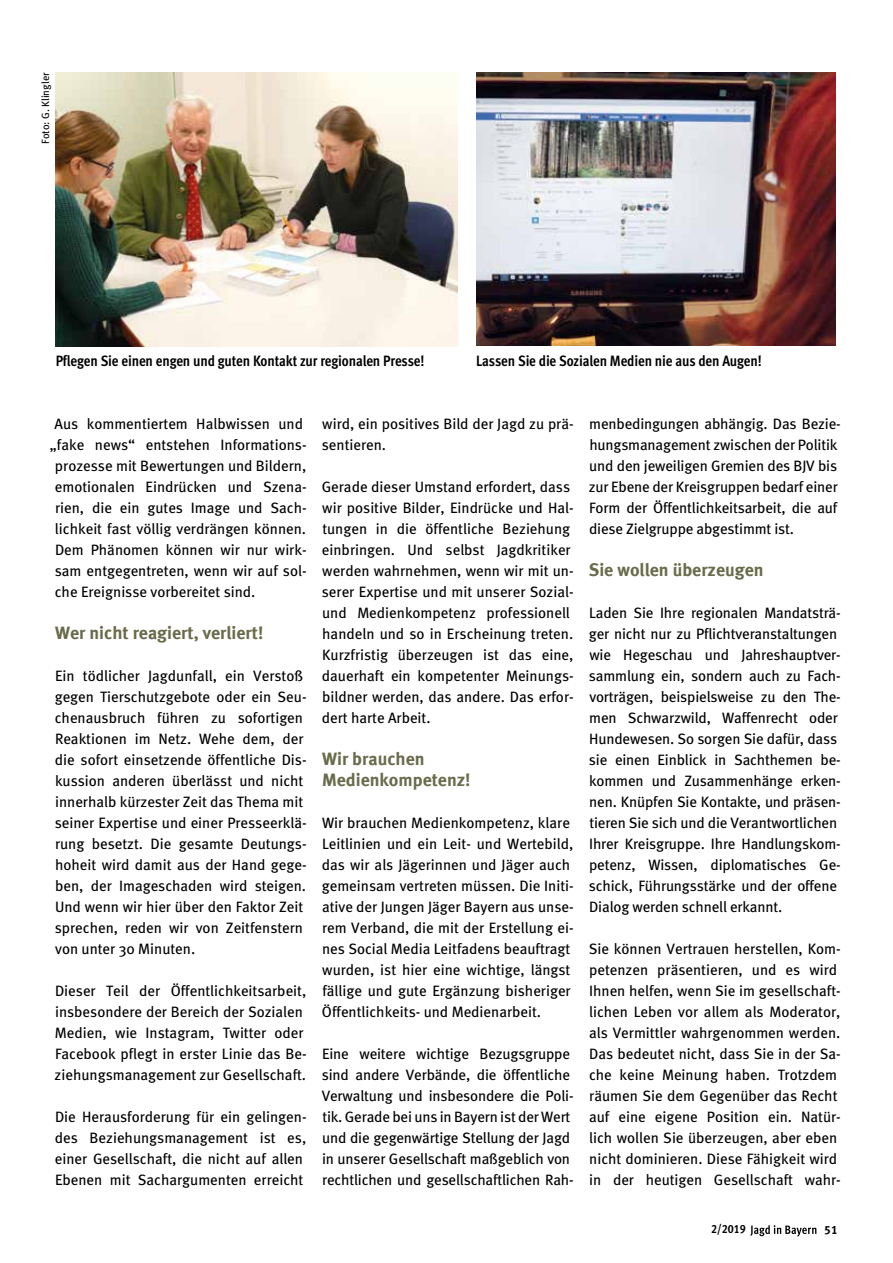
<style>
.page{position:relative;width:893px;height:1263px;background:#fff}
.page>*{position:absolute;margin:0;border:0;box-sizing:border-box;transform-origin:0 0}
.t1{font:18px/21px "Meta Bold LF";color:#6a6b4b}
.t2{font:15px/21px "Meta";color:#000}
.t3{font:700 15px "Meta Cond";letter-spacing:-.01em;color:#000}
.t4{font:12px "Meta Cond Bold LF";color:#000}
.t5{font:12px "Meta Bold LF";color:#000}
.t6{font:10.5px "Meta";letter-spacing:.005em;color:#000}
</style>
<div class="page">
<svg style="left:750px;top:1225px;width:66px;height:11px"></svg>
<img style="left:476px;top:72px;width:359px;height:273px">
<img style="left:55px;top:72px;width:403px;height:275px">
<p class="t6" style="left:39px;top:144px;width:73px;rotate:-90deg">Foto: G. Klingler</p>
<p class="t3" style="left:56px;top:352px;width:370px">Pflegen Sie einen engen und guten Kontakt zur regionalen Presse!</p>
<p class="t3" style="left:476px;top:352px;width:287px">Lassen Sie die Sozialen Medien nie aus den Augen!</p>
<p class="t2" style="left:55px;top:413px;width:250px">Aus kommentiertem Halbwissen und</p>
<p class="t2" style="left:50px;top:434px;width:258px">„fake news“ entstehen Informations-</p>
<p class="t2" style="left:55px;top:455px;width:253px">prozesse mit Bewertungen und Bildern,</p>
<p class="t2" style="left:55px;top:476px;width:253px">emotionalen Eindrücken und Szena-</p>
<p class="t2" style="left:55px;top:497px;width:253px">rien, die ein gutes Image und Sach-</p>
<p class="t2" style="left:55px;top:518px;width:253px">lichkeit fast völlig verdrängen können.</p>
<p class="t2" style="left:55px;top:539px;width:253px">Dem Phänomen können wir nur wirk-</p>
<p class="t2" style="left:55px;top:560px;width:253px">sam entgegentreten, wenn wir auf sol-</p>
<p class="t2" style="left:55px;top:581px;width:202px">che Ereignisse vorbereitet sind.</p>
<p class="t1" style="left:55px;top:622px;width:210px">Wer nicht reagiert, verliert!</p>
<p class="t2" style="left:55px;top:665px;width:253px">Ein tödlicher Jagdunfall, ein Verstoß gegen Tierschutzgebote oder ein Seu&shy;chenausbruch führen zu sofortigen Reaktionen im Netz. Wehe dem, der die sofort einsetzende öffentliche Dis&shy;kussion anderen überlässt und nicht innerhalb kürzester Zeit das Thema mit seiner Expertise und einer Presseerklä&shy;rung besetzt. Die gesamte Deutungs&shy;hoheit wird damit aus der Hand gege&shy;ben, der Imageschaden wird steigen.<br>Und wenn wir hier über den Faktor Zeit sprechen, reden wir von Zeitfenstern von unter 30 Minuten.</p>
<p class="t2" style="left:55px;top:980px;width:253px">Dieser Teil der Öffentlichkeitsarbeit, insbesondere der Bereich der Sozialen Medien, wie Instagram, Twitter oder Facebook pflegt in erster Linie das Be&shy;ziehungsmanagement zur Gesellschaft.</p>
<p class="t2" style="left:55px;top:1106px;width:253px">Die Herausforderung für ein gelingen&shy;des Beziehungsmanagement ist es, einer Gesellschaft, die nicht auf allen Ebenen mit Sachargumenten erreicht</p>
<p class="t2" style="left:322px;top:413px;width:253px">wird, ein positives Bild der Jagd zu prä&shy;sentieren.</p>
<p class="t2" style="left:322px;top:476px;width:253px">Gerade dieser Umstand erfordert, dass wir positive Bilder, Eindrücke und Hal&shy;tungen in die öffentliche Beziehung einbringen. Und selbst Jagdkritiker werden wahrnehmen, wenn wir mit un&shy;serer Expertise und mit unserer Sozial&shy;und Medienkompetenz professionell handeln und so in Erscheinung treten.<br>Kurzfristig überzeugen ist das eine, dauerhaft ein kompetenter Meinungs&shy;bildner werden, das andere. Das erfor&shy;dert harte Arbeit.</p>
<p class="t1" style="left:322px;top:748px;width:150px">Wir brauchen<br>Medienkompetenz!</p>
<p class="t2" style="left:322px;top:812px;width:253px">Wir brauchen Medienkompetenz, klare Leitlinien und ein Leit- und Wertebild, das wir als Jägerinnen und Jäger auch gemeinsam vertreten müssen. Die Initi&shy;ative der Jungen Jäger Bayern aus unse&shy;rem Verband, die mit der Erstellung ei&shy;nes Social Media Leitfadens beauftragt wurden, ist hier eine wichtige, längst fällige und gute Ergänzung bisheriger Öffentlichkeits- und Medienarbeit.</p>
<p class="t2" style="left:322px;top:1043px;width:253px">Eine weitere wichtige Bezugsgruppe sind andere Verbände, die öffentliche Verwaltung und insbesondere die Poli&shy;tik. Gerade bei uns in Bayern ist der Wert und die gegenwärtige Stellung der Jagd in unserer Gesellschaft maßgeblich von rechtlichen und gesellschaftlichen Rah-</p>
<p class="t2" style="left:589px;top:413px;width:253px">menbedingungen abhängig. Das Bezie&shy;hungsmanagement zwischen der Politik und den jeweiligen Gremien des BJV bis zur Ebene der Kreisgruppen bedarf einer Form der Öffentlichkeitsarbeit, die auf diese Zielgruppe abgestimmt ist.</p>
<p class="t1" style="left:589px;top:559px;width:176px">Sie wollen überzeugen</p>
<p class="t2" style="left:589px;top:602px;width:253px">Laden Sie Ihre regionalen Mandatsträ&shy;ger nicht nur zu Pflichtveranstaltungen wie Hegeschau und Jahreshauptver&shy;sammlung ein, sondern auch zu Fach&shy;vorträgen, beispielsweise zu den The&shy;men Schwarzwild, Waffenrecht oder Hundewesen. So sorgen Sie dafür, dass sie einen Einblick in Sachthemen be&shy;kommen und Zusammenhänge erken&shy;nen. Knüpfen Sie Kontakte, und präsen&shy;tieren Sie sich und die Verantwortlichen Ihrer Kreisgruppe. Ihre Handlungskom&shy;petenz, Wissen, diplomatisches Ge&shy;schick, Führungsstärke und der offene Dialog werden schnell erkannt.</p>
<p class="t2" style="left:589px;top:938px;width:254px">Sie können Vertrauen herstellen, Kom&shy;petenzen präsentieren, und es wird Ihnen helfen, wenn Sie im gesellschaft&shy;lichen Leben vor allem als Moderator, als Vermittler wahrgenommen werden.<br>Das bedeutet nicht, dass Sie in der Sa&shy;che keine Meinung haben. Trotzdem räumen Sie dem Gegenüber das Recht auf eine eigene Position ein. Natür&shy;lich wollen Sie überzeugen, aber eben nicht dominieren. Diese Fähigkeit wird in der heutigen Gesellschaft wahr-</p>
<p class="t4" style="left:711px;top:1222px;width:36px">2/2019</p>
<p class="t5" style="left:824px;top:1222px;width:15px">51</p>
</div>
